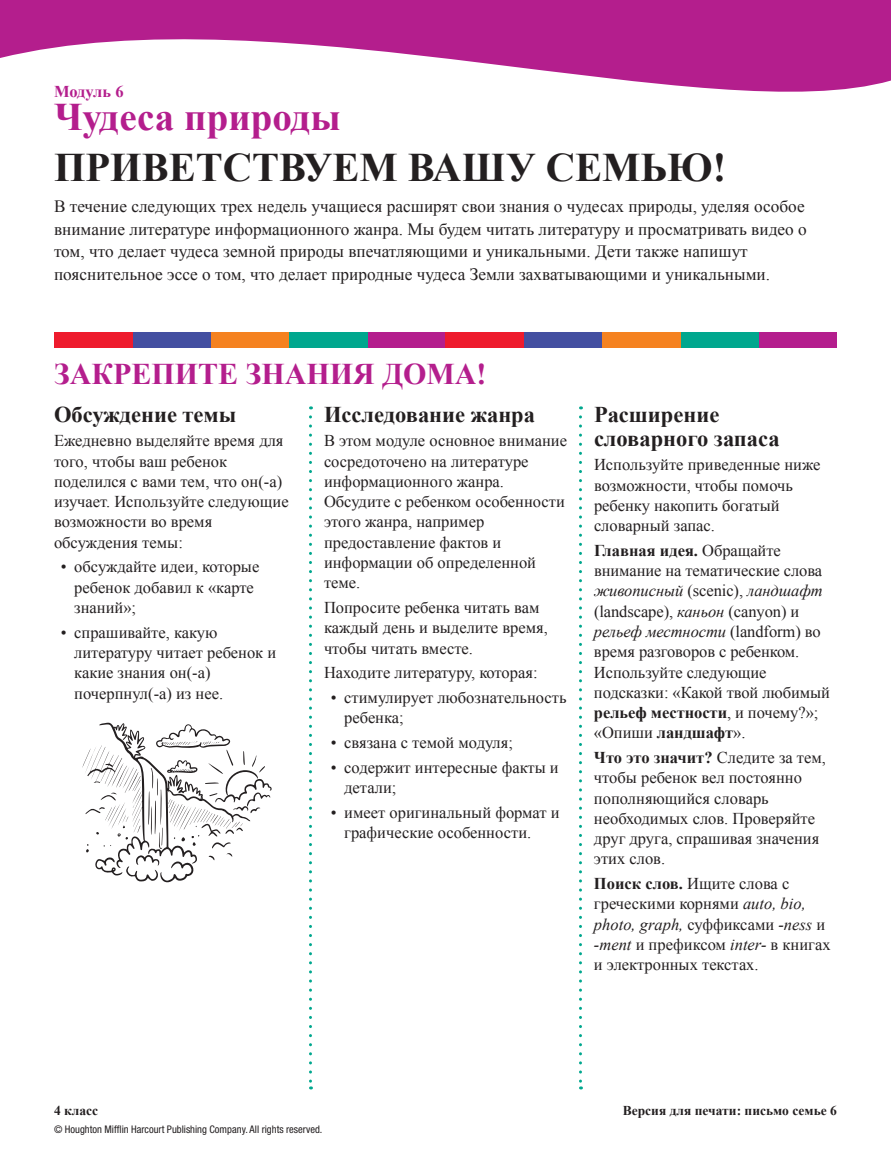
<style>
.page{position:relative;width:891px;height:1175px;background:#fff}
.page>*{position:absolute;margin:0;border:0;box-sizing:border-box;transform-origin:0 0}
.h3_hello_family{font:700 40.5px "Times New Roman";color:#231f20}
.t1{font:700 39px "Times New Roman";color:#b41e8d}
.h4_runin_m1{font:700 30px "Times New Roman";color:#b41e8d}
.t2{font:700 22.5px/24px "Times New Roman";color:#231f20}
.p_intro_text{font:17.25px/22.5px "Times New Roman";color:#231f20}
.p_body{font:16.5px/20.2px "Times New Roman";color:#231f20}
.t3{font:700 16.5px "Times New Roman";letter-spacing:-.015em;color:#b41e8d}
.t4{font:700 13.5px "Times New Roman";color:#231f20}
.t5{font:condensed 10.5px "Helvetica Neue LT Std";color:#231f20}
.s1{font-weight:700}
.s2{font-style:italic}
</style>
<div class="page">
<svg style="left:0;top:0;width:891px;height:92px;fill:#b41e8d"></svg>
<svg style="left:309px;top:417px;width:3px;height:672px"></svg>
<svg style="left:579px;top:417px;width:3px;height:672px"></svg>
<div style="left:759px;top:332px;width:78px;height:15px;background:#b41e8d"></div>
<div style="left:680px;top:332px;width:79px;height:15px;background:#00a78e"></div>
<div style="left:602px;top:332px;width:78px;height:15px;background:#f58220"></div>
<div style="left:367px;top:332px;width:79px;height:15px;background:#b41e8d"></div>
<div style="left:289px;top:332px;width:78px;height:15px;background:#00a78e"></div>
<div style="left:211px;top:332px;width:78px;height:15px;background:#f58220"></div>
<div style="left:132px;top:332px;width:79px;height:15px;background:#444fa1"></div>
<svg style="left:54px;top:332px;width:78px;height:15px"></svg>
<div style="left:524px;top:332px;width:78px;height:15px;background:#444fa1"></div>
<svg style="left:446px;top:332px;width:78px;height:15px"></svg>
<svg style="left:82px;top:722px;width:190px;height:161px"></svg>
<p class="t3" style="left:54px;top:80px;width:71px">Модуль 6</p>
<h2 class="t1" style="left:54px;top:90px;width:289px">Чудеса природы</h2>
<p class="h3_hello_family" style="left:54px;top:139px;width:674px">ПРИВЕТСТВУЕМ ВАШУ СЕМЬЮ!</p>
<p class="p_intro_text" style="left:54px;top:195px;width:754px">В течение следующих трех недель учащиеся расширят свои знания о чудесах природы, уделяя особое внимание литературе информационного жанра. Мы будем читать литературу и просматривать видео о том, что делает чудеса земной природы впечатляющими и уникальными. Дети также напишут пояснительное эссе о том, что делает природные чудеса Земли захватывающими и уникальными.</p>
<p class="h4_runin_m1" style="left:54px;top:353px;width:434px">ЗАКРЕПИТЕ ЗНАНИЯ ДОМА!</p>
<p class="t2" style="left:54px;top:401px;width:184px">Обсуждение темы</p>
<p class="p_body" style="left:54px;top:430px;width:236px">Ежедневно выделяйте время для того, чтобы ваш ребенок поделился с вами тем, что он(-а) изучает. Используйте следующие возможности во время обсуждения темы:</p>
<p class="p_body" style="left:74px;top:556px;width:187px;text-indent:-14px">• обсуждайте идеи, которые ребенок добавил к «карте знаний»;</p>
<p class="p_body" style="left:74px;top:622px;width:204px;text-indent:-14px">• спрашивайте, какую литературу читает ребенок и какие знания он(-а) почерпнул(-а) из нее.</p>
<p class="t2" style="left:324px;top:401px;width:213px">Исследование жанра</p>
<p class="p_body" style="left:324px;top:430px;width:245px">В этом модуле основное внимание сосредоточено на литературе информационного жанра.<br>Обсудите с ребенком особенности этого жанра, например предоставление фактов и информации об определенной теме.</p>
<p class="p_body" style="left:324px;top:597px;width:225px">Попросите ребенка читать вам каждый день и выделите время, чтобы читать вместе.</p>
<p class="p_body" style="left:324px;top:662px;width:215px">Находите литературу, которая:</p>
<p class="p_body" style="left:344px;top:687px;width:224px;text-indent:-14px">• стимулирует любознательность ребенка;</p>
<p class="p_body" style="left:331px;top:732px;width:184px">• связана с темой модуля;</p>
<p class="p_body" style="left:344px;top:757px;width:216px;text-indent:-14px">• содержит интересные факты и детали;</p>
<p class="p_body" style="left:344px;top:802px;width:217px;text-indent:-14px">• имеет оригинальный формат и графические особенности.</p>
<p class="t2" style="left:594px;top:401px;width:187px">Расширение словарного запаса</p>
<p class="p_body" style="left:594px;top:454px;width:228px">Используйте приведенные ниже возможности, чтобы помочь ребенку накопить богатый словарный запас.</p>
<p class="p_body" style="left:594px;top:540px;width:238px"><span class="s1">Главная идея.</span> Обращайте внимание на тематические слова <span class="s2">живописный</span> (scenic), <span class="s2">ландшафт </span>(landscape), <span class="s2">каньон</span> (canyon) и <span class="s2">рельеф местности</span> (landform) во время разговоров с ребенком.<br>Используйте следующие подсказки: «Какой твой любимый <span class="s1">рельеф местности</span>, и почему?»; «Опиши <span class="s1">ландшафт</span>».</p>
<p class="p_body" style="left:594px;top:747px;width:234px"><span class="s1">Что это значит?</span> Следите за тем, чтобы ребенок вел постоянно пополняющийся словарь необходимых слов. Проверяйте друг друга, спрашивая значения этих слов.</p>
<p class="p_body" style="left:594px;top:873px;width:238px"><span class="s1">Поиск слов.</span> Ищите слова с греческими корнями <span class="s2">auto, bio, photo, graph,</span> суффиксами <span class="s2">-ness</span> и <span class="s2">-ment</span> и префиксом <span class="s2">inter-</span> в книгах и электронных текстах.</p>
<p class="t4" style="left:54px;top:1101px;width:46px">4 класс</p>
<p class="t4" style="left:623px;top:1101px;width:216px">Версия для печати: письмо семье 6</p>
<p class="t5" style="left:54px;top:1123px;width:270px">© Houghton Mifflin Harcourt Publishing Company. All rights reserved.</p>
</div>
